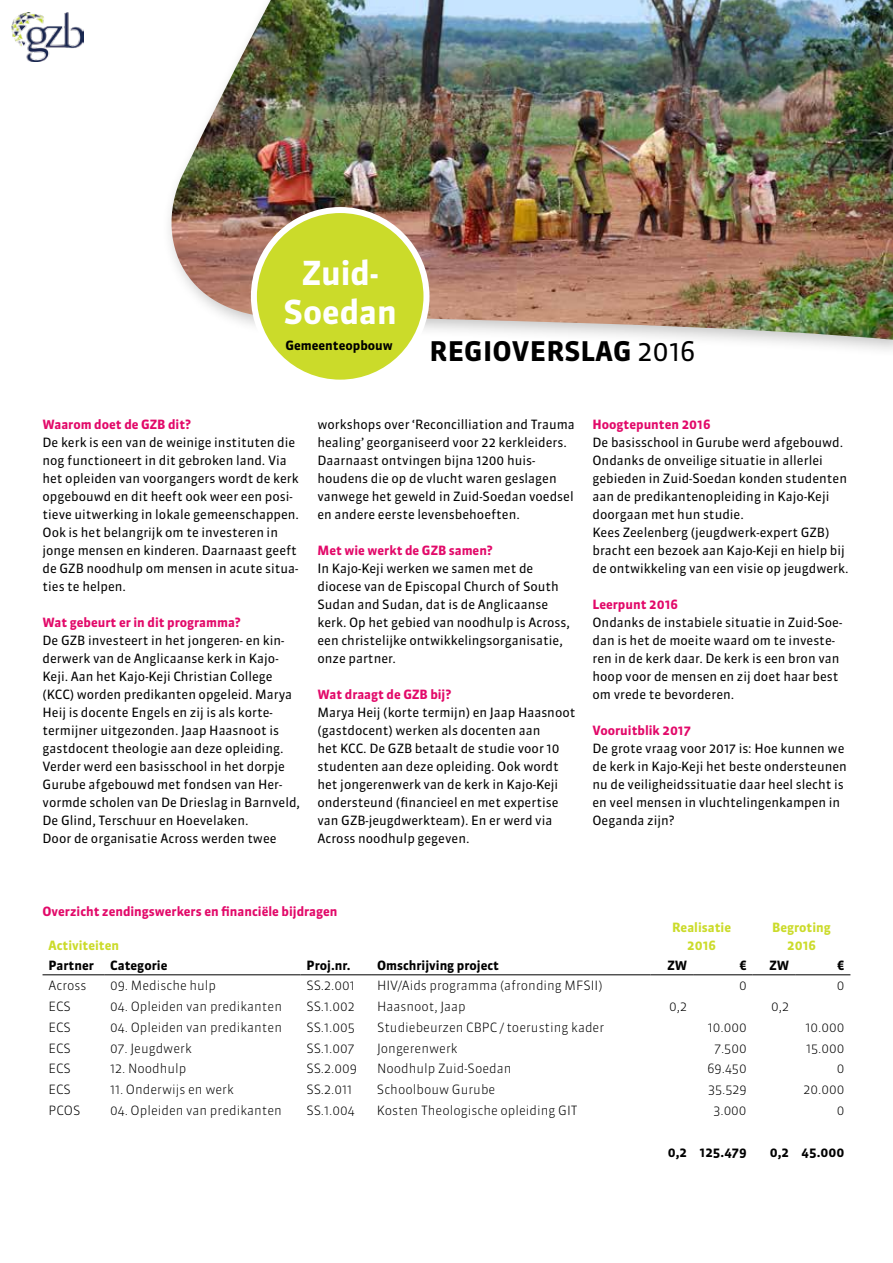
<style>
.page{position:relative;width:893px;height:1263px;background:#fff}
.page>*{position:absolute;margin:0;border:0;box-sizing:border-box;transform-origin:0 0}
.t1{font:700 33px/39.6px "Sanuk OT";color:#fff;text-align:center}
.t2{font:700 27px "Sanuk OT";letter-spacing:.01em;color:#000}
.t3{font:12.75px/18px "Sanuk OT";color:#000}
.t4{font:300 12.75px "Sanuk OT";color:#000}
.t5{font:700 12.75px "Sanuk OT";color:#e20969}
.t6{font:700 12.75px "Sanuk OT";color:#000}
.t7{font:700 12.75px/18px "Sanuk OT";color:#cbdb2a;text-align:center}
.s1{font-weight:400}
</style>
<div class="page">
<hr style="left:43px;top:974px;width:61px;height:1px;background:#000">
<hr style="left:104px;top:974px;width:196px;height:1px;background:#000">
<hr style="left:300px;top:974px;width:71px;height:1px;background:#000">
<hr style="left:371px;top:974px;width:280px;height:1px;background:#000">
<hr style="left:651px;top:974px;width:42px;height:1px;background:#000">
<hr style="left:693px;top:974px;width:60px;height:1px;background:#000">
<hr style="left:753px;top:974px;width:42px;height:1px;background:#000">
<hr style="left:795px;top:974px;width:55px;height:1px;background:#000">
<img style="left:171px;top:0;width:722px;height:340px">
<div style="left:254px;top:210px;width:172px;height:173px;background:#cbdb2a;border-radius:50%"></div>
<div style="left:251px;top:207px;width:178px;height:179px;border:6px solid #fff;border-radius:50%"></div>
<img style="left:12px;top:13px;width:72px;height:49px">
<h1 class="t1" style="left:284px;top:253px;width:115px">Zuid-<br>Soedan</h1>
<p class="t6" style="left:285px;top:337px;width:109px">Gemeenteopbouw</p>
<h2 class="t2" style="left:430px;top:334px;width:267px">REGIOVERSLAG <span class="s1">2016</span></h2>
<p class="t5" style="left:43px;top:416px;width:150px">Waarom doet de GZB dit?</p>
<p class="t3" style="left:43px;top:433px;width:258px">De kerk is een van de weinige instituten die nog functioneert in dit gebroken land. Via het opleiden van voorgangers wordt de kerk opgebouwd en dit heeft ook weer een posi&shy;tieve uitwerking in lokale gemeenschappen.<br>Ook is het belangrijk om te investeren in jonge mensen en kinderen. Daarnaast geeft de GZB noodhulp om mensen in acute situa&shy;ties te helpen.</p>
<p class="t5" style="left:43px;top:614px;width:200px">Wat gebeurt er in dit programma?</p>
<p class="t3" style="left:43px;top:631px;width:259px">De GZB investeert in het jongeren- en kin&shy;derwerk van de Anglicaanse kerk in Kajo-Keji. Aan het Kajo-Keji Christian College (KCC) worden predikanten opgeleid. Marya Heij is docente Engels en zij is als korte&shy;termijner uitgezonden. Jaap Haasnoot is gastdocent theologie aan deze opleiding.<br>Verder werd een basisschool in het dorpje Gurube afgebouwd met fondsen van Her&shy;vormde scholen van De Drieslag in Barnveld, De Glind, Terschuur en Hoevelaken.<br>Door de organisatie Across werden twee</p>
<p class="t3" style="left:317px;top:415px;width:259px">workshops over ‘Reconcilliation and Trauma healing’ georganiseerd voor 22 kerkleiders.<br>Daarnaast ontvingen bijna 1200 huis&shy;houdens die op de vlucht waren geslagen vanwege het geweld in Zuid-Soedan voedsel en andere eerste levensbehoeften.</p>
<p class="t5" style="left:317px;top:542px;width:177px">Met wie werkt de GZB samen?</p>
<p class="t3" style="left:317px;top:559px;width:254px">In Kajo-Keji werken we samen met de diocese van de Episcopal Church of South Sudan and Sudan, dat is de Anglicaanse kerk. Op het gebied van noodhulp is Across, een christelijke ontwikkelingsorganisatie, onze partner.</p>
<p class="t5" style="left:317px;top:686px;width:135px">Wat draagt de GZB bij?</p>
<p class="t3" style="left:317px;top:703px;width:259px">Marya Heij (korte termijn) en Jaap Haasnoot (gastdocent) werken als docenten aan<br>het KCC. De GZB betaalt de studie voor 10 studenten aan deze opleiding. Ook wordt het jongerenwerk van de kerk in Kajo-Keji ondersteund (financieel en met expertise van GZB-jeugdwerkteam). En er werd via Across noodhulp gegeven.</p>
<p class="t5" style="left:592px;top:416px;width:120px">Hoogtepunten 2016</p>
<p class="t3" style="left:592px;top:433px;width:257px">De basisschool in Gurube werd afgebouwd.<br>Ondanks de onveilige situatie in allerlei gebieden in Zuid-Soedan konden studenten aan de predikantenopleiding in Kajo-Keji doorgaan met hun studie.<br>Kees Zeelenberg (jeugdwerk-expert GZB) bracht een bezoek aan Kajo-Keji en hielp bij de ontwikkeling van een visie op jeugdwerk.</p>
<p class="t5" style="left:592px;top:596px;width:87px">Leerpunt 2016</p>
<p class="t3" style="left:592px;top:613px;width:251px">Ondanks de instabiele situatie in Zuid-Soe&shy;dan is het de moeite waard om te investe&shy;ren in de kerk daar. De kerk is een bron van hoop voor de mensen en zij doet haar best om vrede te bevorderen.</p>
<p class="t5" style="left:592px;top:722px;width:100px">Vooruitblik 2017</p>
<p class="t3" style="left:592px;top:739px;width:256px">De grote vraag voor 2017 is: Hoe kunnen we de kerk in Kajo-Keji het beste ondersteunen nu de veiligheidssituatie daar heel slecht is en veel mensen in vluchtelingenkampen in Oeganda zijn?</p>
<p class="t5" style="left:42px;top:903px;width:296px">Overzicht zendingswerkers en financiële bijdragen</p>
<p class="t7" style="left:49px;top:936px;width:72px">Activiteiten</p>
<p class="t7" style="left:672px;top:918px;width:60px">Realisatie<br>2016</p>
<p class="t7" style="left:772px;top:918px;width:60px">Begroting<br>2016</p>
<p class="t6" style="left:49px;top:957px;width:47px">Partner</p>
<p class="t6" style="left:110px;top:957px;width:59px">Categorie</p>
<p class="t6" style="left:306px;top:957px;width:46px">Proj.nr.</p>
<p class="t6" style="left:377px;top:957px;width:124px">Omschrijving project</p>
<p class="t6" style="left:667px;top:957px;width:21px">ZW</p>
<p class="t6" style="left:739px;top:957px;width:9px">€</p>
<p class="t6" style="left:769px;top:957px;width:21px">ZW</p>
<p class="t6" style="left:837px;top:957px;width:9px">€</p>
<p class="t4" style="left:49px;top:977px;width:39px">Across</p>
<p class="t4" style="left:110px;top:977px;width:107px">09. Medische hulp</p>
<p class="t4" style="left:306px;top:977px;width:50px">SS.2.001</p>
<p class="t4" style="left:377px;top:977px;width:227px">HIV/Aids programma (afronding MFSII)</p>
<p class="t4" style="left:739px;top:977px;width:9px">0</p>
<p class="t4" style="left:837px;top:977px;width:9px">0</p>
<p class="t4" style="left:49px;top:998px;width:24px">ECS</p>
<p class="t4" style="left:110px;top:998px;width:173px">04. Opleiden van predikanten</p>
<p class="t4" style="left:306px;top:998px;width:50px">SS.1.002</p>
<p class="t4" style="left:377px;top:998px;width:90px">Haasnoot, Jaap</p>
<p class="t4" style="left:669px;top:998px;width:19px">0,2</p>
<p class="t4" style="left:771px;top:998px;width:19px">0,2</p>
<p class="t4" style="left:49px;top:1019px;width:24px">ECS</p>
<p class="t4" style="left:110px;top:1019px;width:173px">04. Opleiden van predikanten</p>
<p class="t4" style="left:306px;top:1019px;width:50px">SS.1.005</p>
<p class="t4" style="left:377px;top:1019px;width:229px">Studiebeurzen CBPC / toerusting kader</p>
<p class="t4" style="left:708px;top:1019px;width:40px">10.000</p>
<p class="t4" style="left:806px;top:1019px;width:40px">10.000</p>
<p class="t4" style="left:49px;top:1040px;width:24px">ECS</p>
<p class="t4" style="left:110px;top:1040px;width:83px">07. Jeugdwerk</p>
<p class="t4" style="left:306px;top:1040px;width:49px">SS.1.007</p>
<p class="t4" style="left:377px;top:1040px;width:82px">Jongerenwerk</p>
<p class="t4" style="left:714px;top:1040px;width:34px">7.500</p>
<p class="t4" style="left:806px;top:1040px;width:40px">15.000</p>
<p class="t4" style="left:49px;top:1061px;width:24px">ECS</p>
<p class="t4" style="left:110px;top:1061px;width:78px">12. Noodhulp</p>
<p class="t4" style="left:306px;top:1061px;width:52px">SS.2.009</p>
<p class="t4" style="left:377px;top:1061px;width:136px">Noodhulp Zuid-Soedan</p>
<p class="t4" style="left:707px;top:1061px;width:41px">69.450</p>
<p class="t4" style="left:837px;top:1061px;width:9px">0</p>
<p class="t4" style="left:48px;top:1082px;width:24px">ECS</p>
<p class="t4" style="left:110px;top:1082px;width:125px">11. Onderwijs en werk</p>
<p class="t4" style="left:306px;top:1082px;width:47px">SS.2.011</p>
<p class="t4" style="left:377px;top:1082px;width:120px">Schoolbouw Gurube</p>
<p class="t4" style="left:708px;top:1082px;width:40px">35.529</p>
<p class="t4" style="left:803px;top:1082px;width:42px">20.000</p>
<p class="t4" style="left:48px;top:1103px;width:33px">PCOS</p>
<p class="t4" style="left:110px;top:1103px;width:173px">04. Opleiden van predikanten</p>
<p class="t4" style="left:306px;top:1103px;width:50px">SS.1.004</p>
<p class="t4" style="left:377px;top:1103px;width:202px">Kosten Theologische opleiding GIT</p>
<p class="t4" style="left:713px;top:1103px;width:35px">3.000</p>
<p class="t4" style="left:837px;top:1103px;width:9px">0</p>
<p class="t6" style="left:668px;top:1144px;width:80px">0,2 125.479</p>
<p class="t6" style="left:770px;top:1144px;width:76px">0,2 45.000</p>
</div>
